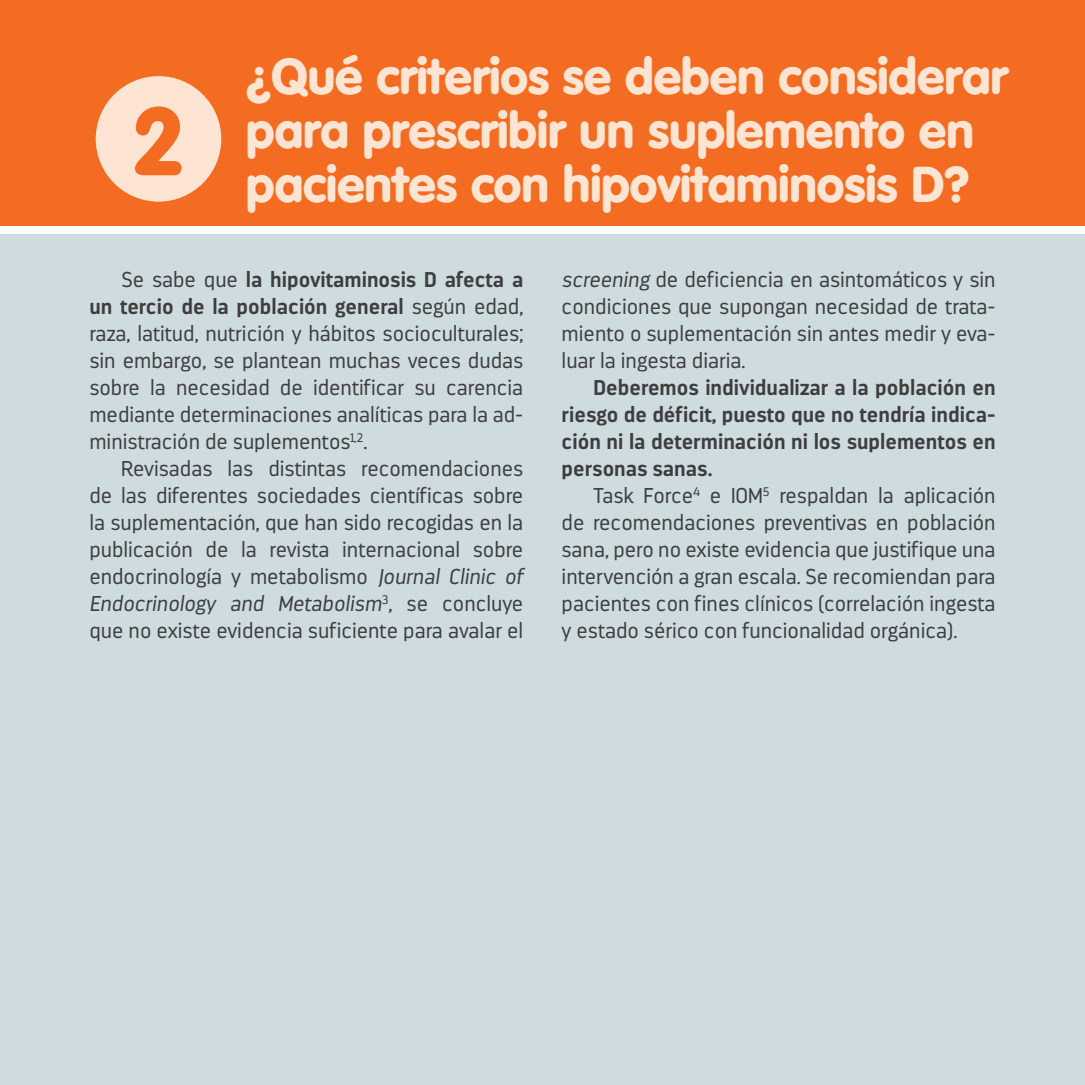
<style>
.page{position:relative;width:1085px;height:1085px;background:#fff}
.page>*{position:absolute;margin:0;border:0;box-sizing:border-box;transform-origin:0 0}
.t1{font:900 94.5px "VAG Rounded Std";color:#f36c21}
.t2{font:900 49.5px/54px "VAG Rounded Std";color:#fee5d3}
.t3{font:300 21.38px/27px "Darwin";color:#3e3e3f;text-align:justify}
.t4{font:700 21.38px/27px "Darwin";color:#3e3e3f;text-align:justify}
.s1{font-weight:700}
.s2{font-style:italic}
</style>
<div class="page">
<div style="left:0;top:234px;width:1084px;height:850px;background:#cedce0"></div>
<div style="left:0;top:0;width:1084px;height:225px;background:#f36c21"></div>
<div style="left:96px;top:76px;width:125px;height:126px;background:#fee5d3;border-radius:50%"></div>
<h1 class="t1" style="left:135px;top:85px;width:49px">2</h1>
<h2 class="t2" style="left:246px;top:51px;width:763px">¿Qué criterios se deben considerar para prescribir un suplemento en pacientes con hipovitaminosis D?</h2>
<p class="t3" style="left:89px;top:266px;width:435px;text-indent:32px">Se sabe que <span class="s1">la hipovitaminosis D afecta a un tercio de la población general</span> según edad, raza, latitud, nutrición y hábitos socioculturales; sin embargo, se plantean muchas veces dudas sobre la necesidad de identificar su carencia mediante determinaciones analíticas para la ad&shy;ministración de suplementos<sup>1,2</sup>.</p>
<p class="t3" style="left:89px;top:455px;width:435px;text-indent:32px">Revisadas las distintas recomendaciones de las diferentes sociedades científicas sobre la suplementación, que han sido recogidas en la publicación de la revista internacional sobre endocrinología y metabolismo <span class="s2">Journal Clinic of Endocrinology and Metabolism</span><sup>3</sup><span class="s2">,</span> se concluye que no existe evidencia suficiente para avalar el</p>
<p class="t3" style="left:561px;top:266px;width:435px"><span class="s2">screening</span> de deficiencia en asintomáticos y sin condiciones que supongan necesidad de trata&shy;miento o suplementación sin antes medir y eva&shy;luar la ingesta diaria.</p>
<p class="t4" style="left:561px;top:374px;width:435px;text-indent:32px">Deberemos individualizar a la población en riesgo de déficit, puesto que no tendría indica&shy;ción ni la determinación ni los suplementos en personas sanas.</p>
<p class="t3" style="left:561px;top:482px;width:435px;text-indent:32px">Task Force<sup>4</sup> e IOM<sup>5</sup> respaldan la aplicación de recomendaciones preventivas en población sana, pero no existe evidencia que justifique una intervención a gran escala. Se recomiendan para pacientes con fines clínicos (correlación ingesta y estado sérico con funcionalidad orgánica).</p>
</div>
